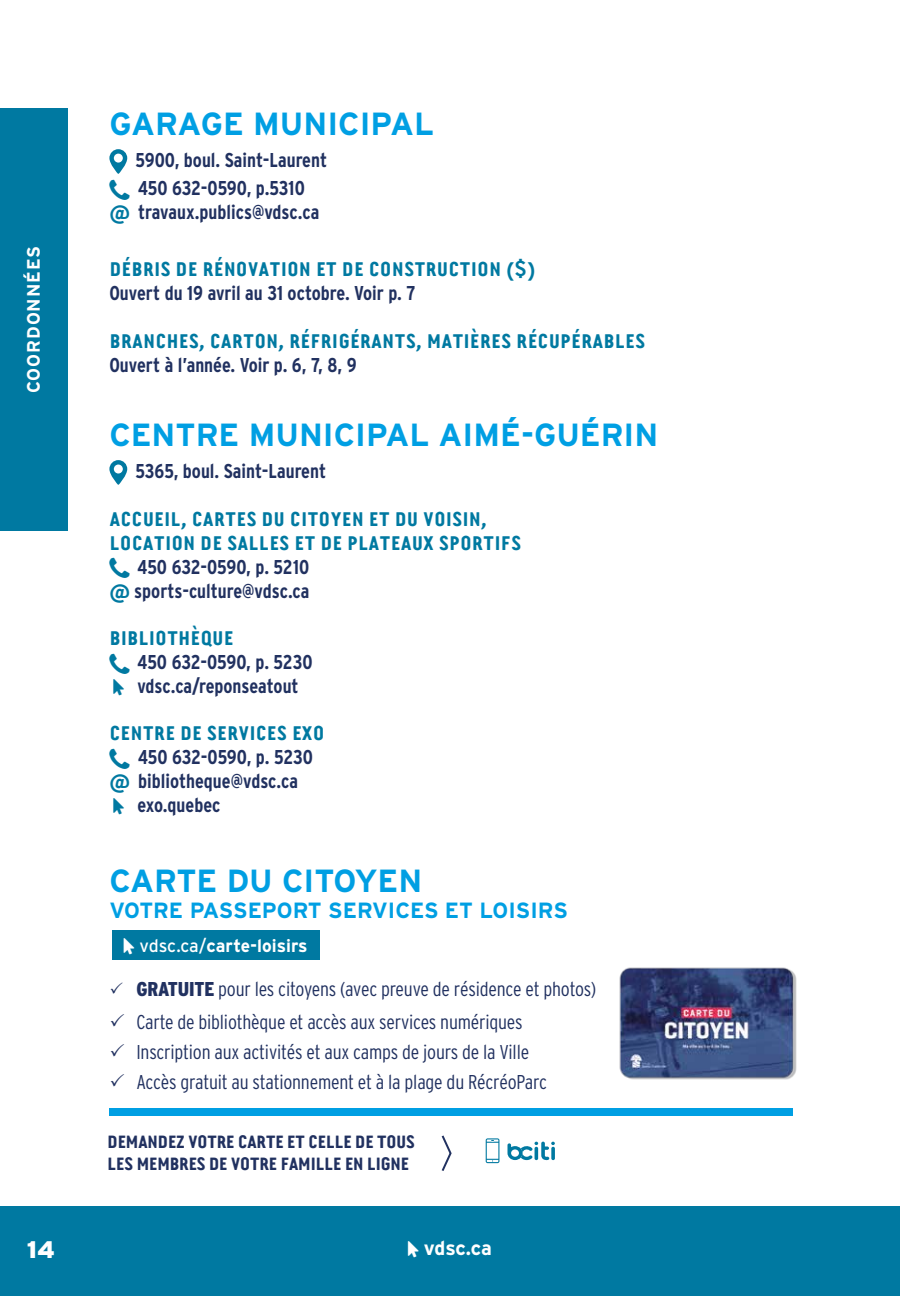
<style>
.page{position:relative;width:900px;height:1296px;background:#fff}
.page>*{position:absolute;margin:0;border:0;box-sizing:border-box;transform-origin:0 0}
.t1{font:700 32px "Interstate";color:#009fe3}
.t2{font:900 24px "Interstate";color:#fff}
.t3{font:700 22px "Interstate";color:#009fe3}
.t4{font:700 condensed 20px/28px "Interstate";color:#213160}
.t5{font:300 condensed 20px "Interstate";letter-spacing:-.01em;color:#213160}
.t6{font:700 20px/24px "Van Condensed OSF";color:#0079a1}
.t7{font:700 20px "Interstate";letter-spacing:-.01em;color:#fff}
.t8{font:700 18px/21.6px "Van Condensed OSF";letter-spacing:-.04em;color:#213160}
.t9{font:700 18px "Interstate";color:#fff}
.t10{font:700 18px "Interstate";letter-spacing:.05em;color:#fff}
.s1{font-family:"Van Condensed OSF";font-stretch:normal;font-size:18px;color:#0079a1}
.s2{font-family:"Interstate Cond Mono";font-size:22px}
.s3{font-weight:400}
.s4{font-weight:900}
</style>
<div class="page">
<div style="left:0;top:1206px;width:900px;height:90px;background:#0079a1"></div>
<hr style="left:899px;top:1206px;width:1px;height:90px;background:#42a297">
<svg style="left:109px;top:460px;width:18px;height:25px"></svg>
<div style="left:109px;top:1108px;width:684px;height:8px;background:#009fe3"></div>
<svg style="left:486px;top:1138px;width:13px;height:25px"></svg>
<svg style="left:508px;top:1142px;width:47px;height:19px"></svg>
<svg style="left:441px;top:1135px;width:11px;height:36px"></svg>
<div style="left:112px;top:930px;width:208px;height:30px;background:#0079a1"></div>
<img style="left:619px;top:967px;width:178px;height:113px">
<div style="left:0;top:108px;width:67px;height:423px;background:#0079a1"></div>
<svg style="left:109px;top:149px;width:19px;height:25px"></svg>
<p class="t10" style="left:23px;top:393px;width:148px;rotate:-90deg">COORDONNÉES</p>
<p class="t2" style="left:27px;top:1236px;width:29px">14</p>
<h1 class="t1" style="left:109px;top:106px;width:326px">GARAGE MUNICIPAL</h1>
<p class="t4" style="left:136px;top:146px;width:193px">5900, boul. Saint-Laurent<br>450 632-0590, p.5310</p>
<p class="t4" style="left:109px;top:198px;width:211px"><span class="s1">@</span> travaux.publics@vdsc.ca</p>
<p class="t6" style="left:109px;top:257px;width:428px">DÉBRIS DE RÉNOVATION ET DE CONSTRUCTION (<span class="s2">$</span>)</p>
<p class="t4" style="left:109px;top:279px;width:307px">Ouvert du 19 avril au 31 octobre. Voir p. 7</p>
<p class="t6" style="left:109px;top:329px;width:538px">BRANCHES, CARTON, RÉFRIGÉRANTS, MATIÈRES RÉCUPÉRABLES</p>
<p class="t4" style="left:109px;top:351px;width:249px">Ouvert à l’année. Voir p. 6, 7, 8, 9</p>
<h1 class="t1" style="left:109px;top:417px;width:550px">CENTRE MUNICIPAL AIMÉ-GUÉRIN</h1>
<p class="t4" style="left:136px;top:457px;width:192px">5365, boul. Saint-Laurent</p>
<p class="t6" style="left:109px;top:507px;width:413px">ACCUEIL, CARTES DU CITOYEN ET DU VOISIN,<br>LOCATION DE SALLES ET DE PLATEAUX SPORTIFS</p>
<p class="t4" style="left:109px;top:555px;width:202px;line-height:24px;text-align:right">450 632-0590, p. 5210<br><span class="s1">@</span> sports-culture@vdsc.ca</p>
<p class="t6" style="left:109px;top:627px;width:126px">BIBLIOTHÈQUE</p>
<p class="t4" style="left:137px;top:650px;width:177px;line-height:23.6px">450 632-0590, p. 5230 vdsc.ca/reponseatout</p>
<p class="t6" style="left:109px;top:722px;width:217px">CENTRE DE SERVICES EXO</p>
<p class="t4" style="left:138px;top:743px;width:177px">450 632-0590, p. 5230</p>
<p class="t4" style="left:109px;top:767px;width:190px"><span class="s1">@</span> bibliotheque@vdsc.ca</p>
<p class="t4" style="left:137px;top:791px;width:85px">exo.quebec</p>
<h1 class="t1" style="left:109px;top:863px;width:314px">CARTE DU CITOYEN</h1>
<p class="t3" style="left:109px;top:898px;width:460px">VOTRE PASSEPORT SERVICES ET LOISIRS</p>
<p class="t9" style="left:140px;top:936px;width:169px"><span class="s3">vdsc.ca/</span>carte-loisirs</p>
<p class="t5" style="left:109px;top:978px;width:488px">✓ <span class="s4">GRATUITE</span> pour les citoyens (avec preuve de résidence et photos)</p>
<p class="t5" style="left:109px;top:1011px;width:415px">✓ Carte de bibliothèque et accès aux services numériques</p>
<p class="t5" style="left:109px;top:1041px;width:421px">✓ Inscription aux activités et aux camps de jours de la Ville</p>
<p class="t5" style="left:109px;top:1071px;width:439px">✓ Accès gratuit au stationnement et à la plage du RécréoParc</p>
<p class="t8" style="left:107px;top:1131px;width:309px">DEMANDEZ VOTRE CARTE ET CELLE DE TOUS<br>LES MEMBRES DE VOTRE FAMILLE EN LIGNE</p>
<p class="t7" style="left:424px;top:1237px;width:70px">vdsc.ca</p>
</div>
